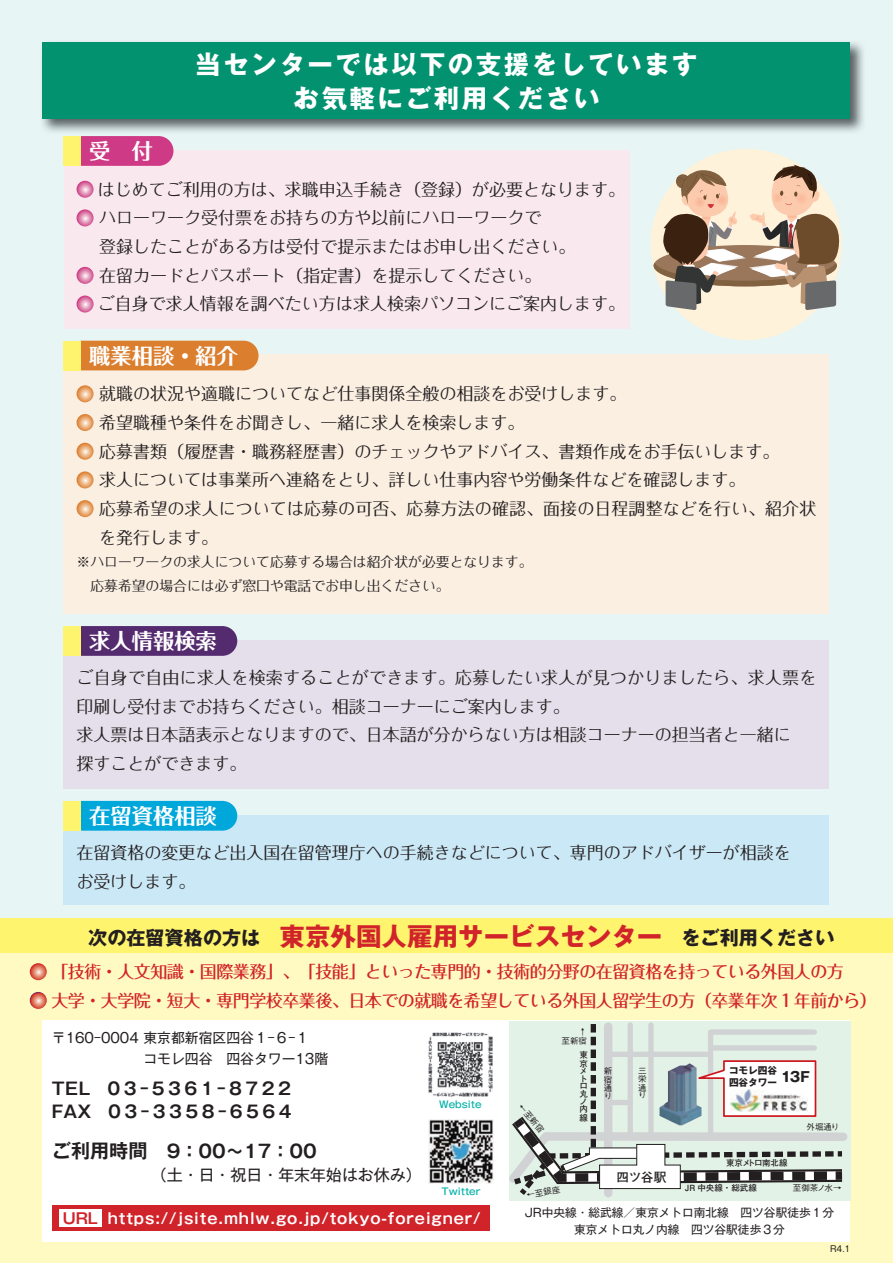
<style>
.page{position:relative;width:893px;height:1263px;background:#e7f5f4}
.page>*{position:absolute;margin:0;border:0;box-sizing:border-box;transform-origin:0 0}
.t1{font:700 25.5px/34px "Gothic MB101 Pro";letter-spacing:.1em;color:#fff;text-align:center}
.t2{font:700 21.3px "Folk Pro";color:#fff}
.t3{font:700 19.2px "Gothic MB101 Pro";color:#231f20}
.t4{font:700 18px "Gothic MB101 Pro De";color:#231f20}
.t5{font:16.95px/28.7px "Folk Pro";color:#231f20}
.t6{font:500 16.95px/28.7px "Folk Pro";letter-spacing:-.03em;color:#d1232a}
.t7{font:700 16.95px/22.4px "Gothic MB101 Pro De";letter-spacing:.2em;color:#231f20}
.t8{font:15.9px "Gothic MB101 Pro";color:#231f20}
.t9{font:700 14.85px "Gothic MB101 Pro De";letter-spacing:.06em;color:#fff}
.t10{font:13.8px/23.4px "Folk Pro";color:#231f20}
.t11{font:13.8px/21.3px "Gothic MB101 Pro";color:#231f20}
.t12{font:700 12.75px "Futo Go B101 Pro";color:#231f20}
.t13{font:11.7px/17px "Gothic MB101 Pro";color:#231f20;text-align:center}
.t14{font:500 9.6px "Gothic MB101 Pro";color:#00b1a8}
.t15{font:700 9.6px/11.7px "Gothic MB101 Pro";color:#231f20}
.t16{font:500 8.55px/8.2px "Gothic BBB Pro";color:#231f20;text-align:justify}
.t17{font:700 8.55px/7.8px "Futo Go B101 Pro";color:#231f20}
.t18{font:700 8.55px "Futo Go B101 Pro";letter-spacing:-.055em;color:#231f20}
.t19{font:8.55px "Gothic MB101 Pro";color:#231f20}
.s1{font-size:25.5px;color:#d1232a}
.s2{font-size:19.2px}
.s3{color:#d1232a}
</style>
<div class="page">
<div style="left:0;top:918px;width:893px;height:345px;background:#fffac1"></div>
<div style="left:43px;top:1020px;width:807px;height:222px;background:#fff"></div>
<div style="left:0;top:918px;width:893px;height:34px;background:#fff46d"></div>
<img style="left:429px;top:1119px;width:64px;height:64px">
<img style="left:428px;top:1032px;width:65px;height:64px">
<img style="left:42px;top:42px;width:822px;height:90px">
<div style="left:43px;top:43px;width:807px;height:76px;background:#029270"></div>
<div style="left:64px;top:150px;width:565px;height:179px;background:#f9e9ef"></div>
<div style="left:67px;top:136px;width:106px;height:30px;background:#ce3a85;border-radius:15px"></div>
<div style="left:64px;top:136px;width:17px;height:30px;background:#fff46d"></div>
<svg style="left:77px;top:181px;width:17px;height:17px"></svg>
<svg style="left:77px;top:209px;width:17px;height:17px"></svg>
<svg style="left:77px;top:267px;width:17px;height:17px"></svg>
<svg style="left:77px;top:296px;width:17px;height:17px"></svg>
<div style="left:64px;top:355px;width:765px;height:259px;background:#fbefe2"></div>
<div style="left:67px;top:341px;width:192px;height:29px;background:#db7f2f;border-radius:15px"></div>
<div style="left:64px;top:341px;width:17px;height:29px;background:#fff46d"></div>
<svg style="left:77px;top:385px;width:17px;height:17px"></svg>
<svg style="left:77px;top:414px;width:17px;height:17px"></svg>
<svg style="left:77px;top:443px;width:17px;height:17px"></svg>
<svg style="left:77px;top:471px;width:17px;height:17px"></svg>
<svg style="left:77px;top:500px;width:17px;height:17px"></svg>
<div style="left:64px;top:640px;width:765px;height:149px;background:#e4dfea"></div>
<div style="left:67px;top:626px;width:170px;height:30px;background:#552b70;border-radius:15px"></div>
<div style="left:64px;top:626px;width:17px;height:30px;background:#fff46d"></div>
<div style="left:64px;top:815px;width:765px;height:89px;background:#cbe8f6"></div>
<div style="left:67px;top:801px;width:170px;height:30px;background:#00a7db;border-radius:15px"></div>
<div style="left:64px;top:801px;width:17px;height:30px;background:#fff46d"></div>
<svg style="left:30px;top:963px;width:17px;height:17px"></svg>
<svg style="left:30px;top:992px;width:17px;height:17px"></svg>
<div style="left:52px;top:1205px;width:438px;height:26px;background:#d1232a"></div>
<div style="left:59px;top:1209px;width:43px;height:17px;background:#fff"></div>
<div style="left:509px;top:1020px;width:341px;height:180px;background:#e3f2e7"></div>
<svg style="left:509px;top:1024px;width:339px;height:174px"></svg>
<img style="left:659px;top:1063px;width:42px;height:62px">
<img style="left:730px;top:1089px;width:77px;height:24px">
<div style="left:651px;top:149px;width:191px;height:191px;background:#fef2da;border-radius:50%"></div>
<svg style="left:654px;top:158px;width:188px;height:152px"></svg>
<p class="t2" style="left:89px;top:133px;width:65px">受　付</p>
<h1 class="t1" style="left:195px;top:44px;width:504px">当センターでは以下の支援をしていますお気軽にご利用ください</h1>
<p class="t5" style="left:98px;top:172px;width:529px">はじめてご利用の方は、求職申込手続き（登録）が必要となります。ハローワーク受付票をお持ちの方や以前にハローワークで<br>登録したことがある方は受付で提示またはお申し出ください。<br>在留カードとパスポート（指定書）を提示してください。<br>ご自身で求人情報を調べたい方は求人検索パソコンにご案内します。</p>
<p class="t2" style="left:89px;top:338px;width:150px">職業相談・紹介</p>
<p class="t5" style="left:99px;top:377px;width:719px">就職の状況や適職についてなど仕事関係全般の相談をお受けします。<br>希望職種や条件をお聞きし、一緒に求人を検索します。<br>応募書類（履歴書・職務経歴書）のチェックやアドバイス、書類作成をお手伝いします。<br>求人については事業所へ連絡をとり、詳しい仕事内容や労働条件などを確認します。<br>応募希望の求人については応募の可否、応募方法の確認、面接の日程調整などを行い、紹介状を発行します。</p>
<p class="t10" style="left:77px;top:548px;width:458px">※ハローワークの求人について応募する場合は紹介状が必要となります。　応募希望の場合には必ず窓口や電話でお申し出ください。</p>
<p class="t2" style="left:89px;top:623px;width:129px">求人情報検索</p>
<p class="t5" style="left:77px;top:661px;width:741px">ご自身で自由に求人を検索することができます。応募したい求人が見つかりましたら、求人票を印刷し受付までお持ちください。相談コーナーにご案内します。<br>求人票は日本語表示となりますので、日本語が分からない方は相談コーナーの担当者と一緒に<br>探すことができます。</p>
<p class="t2" style="left:89px;top:798px;width:129px">在留資格相談</p>
<p class="t5" style="left:77px;top:836px;width:716px">在留資格の変更など出入国在留管理庁への手続きなどについて、専門のアドバイザーが相談をお受けします。</p>
<p class="t3" style="left:88px;top:921px;width:748px">次の在留資格の方は　<span class="s1">東京外国人雇用サービスセンター</span>　をご利用ください</p>
<p class="t6" style="left:51px;top:955px;width:827px">「技術・人文知識・国際業務」、「技能」といった専門的・技術的分野の在留資格を持っている外国人の方<br>大学・大学院・短大・専門学校卒業後、日本での就職を希望している外国人留学生の方（卒業年次１年前から）</p>
<p class="t11" style="left:143px;top:1025px;width:186px;text-indent:-92px">〒160-0004 東京都新宿区四谷１-６-１<br>コモレ四谷　四谷タワー13階</p>
<p class="t7" style="left:52px;top:1075px;width:241px">TEL　03-5361-8722<br>FAX　03-3358-6564</p>
<p class="t16" style="left:562px;top:1026px;width:27px;line-height:9.6px;text-align:right">↑<br>至新宿</p>
<p class="t17" style="left:579px;top:1050px;width:10px">東京メトロ丸ノ内</p>
<p class="t17" style="left:579px;top:1112px;width:10px">線</p>
<p class="t15" style="left:729px;top:1064px;width:82px">コモレ四谷<br>四谷タワー <sup>13F</sup></p>
<p class="t16" style="left:604px;top:1066px;width:10px">新宿通り</p>
<p class="t16" style="left:638px;top:1066px;width:10px">三栄通り</p>
<p class="t14" style="left:439px;top:1097px;width:44px">Website</p>
<p class="t16" style="left:524px;top:1102px;width:36px;rotate:50deg">←至新宿</p>
<p class="t16" style="left:806px;top:1121px;width:34px">外堀通り</p>
<p class="t4" style="left:52px;top:1136px;width:267px"><span class="s2">ご利用時間</span> 9：00～17：00</p>
<p class="t8" style="left:151px;top:1162px;width:272px">（土・日・祝日・年末年始はお休み）</p>
<p class="t14" style="left:441px;top:1184px;width:41px">Twitter</p>
<p class="t9" style="left:63px;top:1205px;width:419px"><span class="s3">URL</span> https://jsite.mhlw.go.jp/tokyo-foreigner/</p>
<p class="t16" style="left:526px;top:1190px;width:36px;rotate:-10deg">←至銀座</p>
<p class="t12" style="left:617px;top:1167px;width:51px">四ツ谷駅</p>
<p class="t18" style="left:726px;top:1156px;width:63px">東京メトロ南北線</p>
<p class="t17" style="left:685px;top:1182px;width:74px">JR 中央線・総武線</p>
<p class="t16" style="left:793px;top:1182px;width:50px">至御茶ノ水→</p>
<p class="t13" style="left:525px;top:1202px;width:311px">JR中央線・総武線／東京メトロ南北線　四ツ谷駅徒歩１分東京メトロ丸ノ内線　四ツ谷駅徒歩３分</p>
<p class="t19" style="left:830px;top:1242px;width:22px">R4.1</p>
</div>
